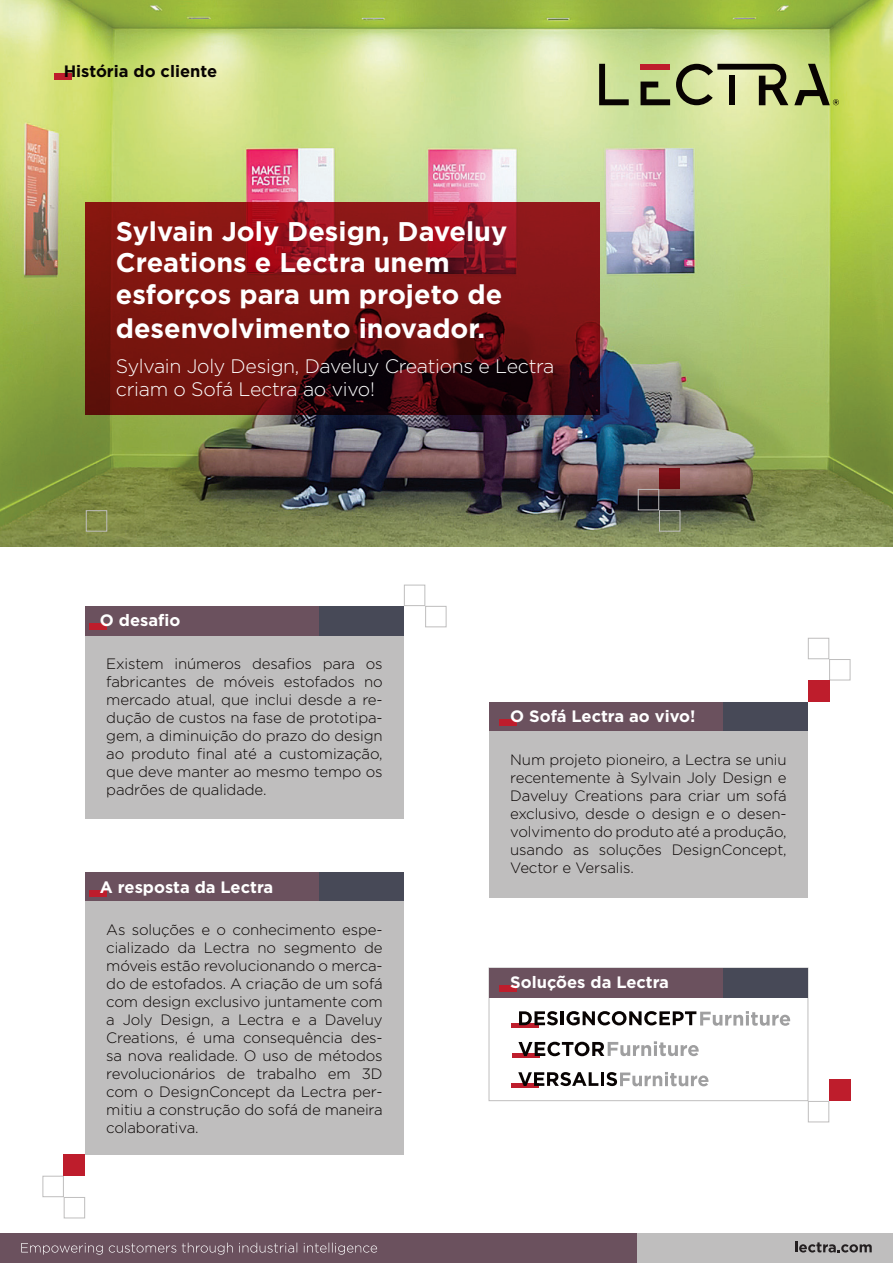
<style>
.page{position:relative;width:893px;height:1263px;background:#fff}
.page>*{position:absolute;margin:0;border:0;box-sizing:border-box;transform-origin:0 0}
.t1{font:700 27px/31.5px "Gotham";color:#fff}
.t2{font:300 19.5px/22.5px "Gotham";letter-spacing:-.015em;color:#fff}
.t3{font:700 16.5px "Gotham";color:#fff}
.t4{font:700 16.5px "Gotham";color:#080302}
.t5{font:300 15px/18px "Gotham";letter-spacing:-.01em;color:#080302;text-align:justify}
</style>
<div class="page">
<img style="left:0;top:0;width:893px;height:546px">
<div style="left:0;top:1233px;width:893px;height:30px;background:#6b515e"></div>
<div style="left:638px;top:1233px;width:255px;height:30px;background:#bfbebe"></div>
<svg style="left:795px;top:1241px;width:77px;height:11px"></svg>
<div style="left:54px;top:74px;width:17px;height:6px;background:#be1d2c"></div>
<svg style="left:85px;top:202px;width:514px;height:213px"></svg>
<div style="left:404px;top:585px;width:21px;height:21px;border:1px solid #bfbebe"></div>
<div style="left:425px;top:606px;width:21px;height:21px;border:1px solid #bfbebe"></div>
<div style="left:808px;top:638px;width:21px;height:21px;border:1px solid #bfbebe"></div>
<div style="left:829px;top:659px;width:21px;height:21px;border:1px solid #bfbebe"></div>
<div style="left:808px;top:680px;width:21px;height:22px;background:#be1d2c"></div>
<div style="left:808px;top:1101px;width:21px;height:21px;border:1px solid #bfbebe"></div>
<div style="left:829px;top:1080px;width:21px;height:21px;background:#be1d2c"></div>
<div style="left:64px;top:1197px;width:21px;height:21px;border:1px solid #bfbebe"></div>
<div style="left:43px;top:1176px;width:21px;height:21px;border:1px solid #bfbebe"></div>
<div style="left:64px;top:1154px;width:21px;height:22px;background:#be1d2c"></div>
<div style="left:638px;top:489px;width:21px;height:21px;border:1px solid #bfbebe"></div>
<svg style="left:659px;top:468px;width:21px;height:21px"></svg>
<div style="left:659px;top:510px;width:21px;height:21px;border:1px solid #bfbebe"></div>
<div style="left:86px;top:510px;width:21px;height:21px;border:1px solid #bfbebe"></div>
<div style="left:85px;top:606px;width:319px;height:30px;background:#474957"></div>
<div style="left:85px;top:606px;width:234px;height:30px;background:#6b515e"></div>
<div style="left:90px;top:623px;width:17px;height:6px;background:#be1d2c"></div>
<div style="left:85px;top:636px;width:319px;height:183px;background:#bfbebe"></div>
<div style="left:489px;top:702px;width:319px;height:29px;background:#474957"></div>
<div style="left:489px;top:702px;width:234px;height:29px;background:#6b515e"></div>
<div style="left:500px;top:719px;width:17px;height:6px;background:#be1d2c"></div>
<div style="left:489px;top:731px;width:319px;height:167px;background:#bfbebe"></div>
<svg style="left:599px;top:64px;width:30px;height:41px"></svg>
<svg style="left:640px;top:82px;width:30px;height:23px"></svg>
<div style="left:640px;top:64px;width:30px;height:6px;background:#be1d2c"></div>
<svg style="left:676px;top:64px;width:112px;height:41px"></svg>
<svg style="left:794px;top:64px;width:45px;height:41px"></svg>
<div style="left:85px;top:872px;width:319px;height:29px;background:#474957"></div>
<div style="left:85px;top:872px;width:234px;height:29px;background:#6b515e"></div>
<div style="left:90px;top:890px;width:17px;height:6px;background:#be1d2c"></div>
<div style="left:85px;top:901px;width:319px;height:253px;background:#bfbebe"></div>
<svg style="left:21px;top:1242px;width:356px;height:13px"></svg>
<div style="left:489px;top:967px;width:319px;height:134px;border:1px solid #bfbebe"></div>
<div style="left:489px;top:968px;width:319px;height:30px;background:#474957"></div>
<div style="left:489px;top:968px;width:234px;height:30px;background:#6b515e"></div>
<div style="left:500px;top:985px;width:17px;height:7px;background:#be1d2c"></div>
<div style="left:512px;top:1053px;width:27px;height:5px;background:#be1d2c"></div>
<svg style="left:518px;top:1041px;width:181px;height:15px"></svg>
<div style="left:512px;top:1083px;width:27px;height:5px;background:#be1d2c"></div>
<svg style="left:518px;top:1072px;width:80px;height:14px"></svg>
<hr style="left:601px;top:1072px;width:3px;height:14px;background:#080302">
<svg style="left:606px;top:1072px;width:102px;height:14px"></svg>
<svg style="left:512px;top:1023px;width:27px;height:4px"></svg>
<svg style="left:519px;top:1011px;width:39px;height:14px"></svg>
<hr style="left:561px;top:1011px;width:3px;height:14px;background:#080302">
<svg style="left:566px;top:1011px;width:224px;height:15px"></svg>
<p class="t4" style="left:64px;top:60px;width:155px">História do cliente</p>
<h1 class="t1" style="left:116px;top:215px;width:393px">Sylvain Joly Design, Daveluy<br>Creations e Lectra unem esforços para um projeto de</h1>
<h1 class="t1" style="left:116px;top:313px;width:371px">desenvolvimento inovador.</h1>
<h2 class="t2" style="left:116px;top:355px;width:440px">Sylvain Joly Design, Daveluy Creations e Lectra criam o Sofá Lectra ao vivo!</h2>
<p class="t3" style="left:100px;top:610px;width:82px">O desafio</p>
<p class="t5" style="left:106px;top:654px;width:278px">Existem inúmeros desafios para os fabricantes de móveis estofados no mercado atual, que inclui desde a re&shy;dução de custos na fase de prototipa&shy;gem, a diminuição do prazo do design ao produto final até a customização, que deve manter ao mesmo tempo os padrões de qualidade.</p>
<p class="t3" style="left:100px;top:876px;width:175px">A resposta da Lectra</p>
<p class="t5" style="left:106px;top:920px;width:278px">As soluções e o conhecimento espe&shy;cializado da Lectra no segmento de móveis estão revolucionando o merca&shy;do de estofados. A criação de um sofá com design exclusivo juntamente com a Joly Design, a Lectra e a Daveluy Creations, é uma consequência des&shy;sa nova realidade. O uso de métodos revolucionários de trabalho em 3D com o DesignConcept da Lectra per&shy;mitiu a construção do sofá de maneira colaborativa.</p>
<p class="t3" style="left:510px;top:705px;width:187px">O Sofá Lectra ao vivo!</p>
<p class="t5" style="left:510px;top:750px;width:278px">Num projeto pioneiro, a Lectra se uniu recentemente à Sylvain Joly Design e Daveluy Creations para criar um sofá exclusivo, desde o design e o desen&shy;volvimento do produto até a produção, usando as soluções DesignConcept, Vector e Versalis.</p>
<p class="t3" style="left:510px;top:972px;width:160px">Soluções da Lectra</p>
</div>
